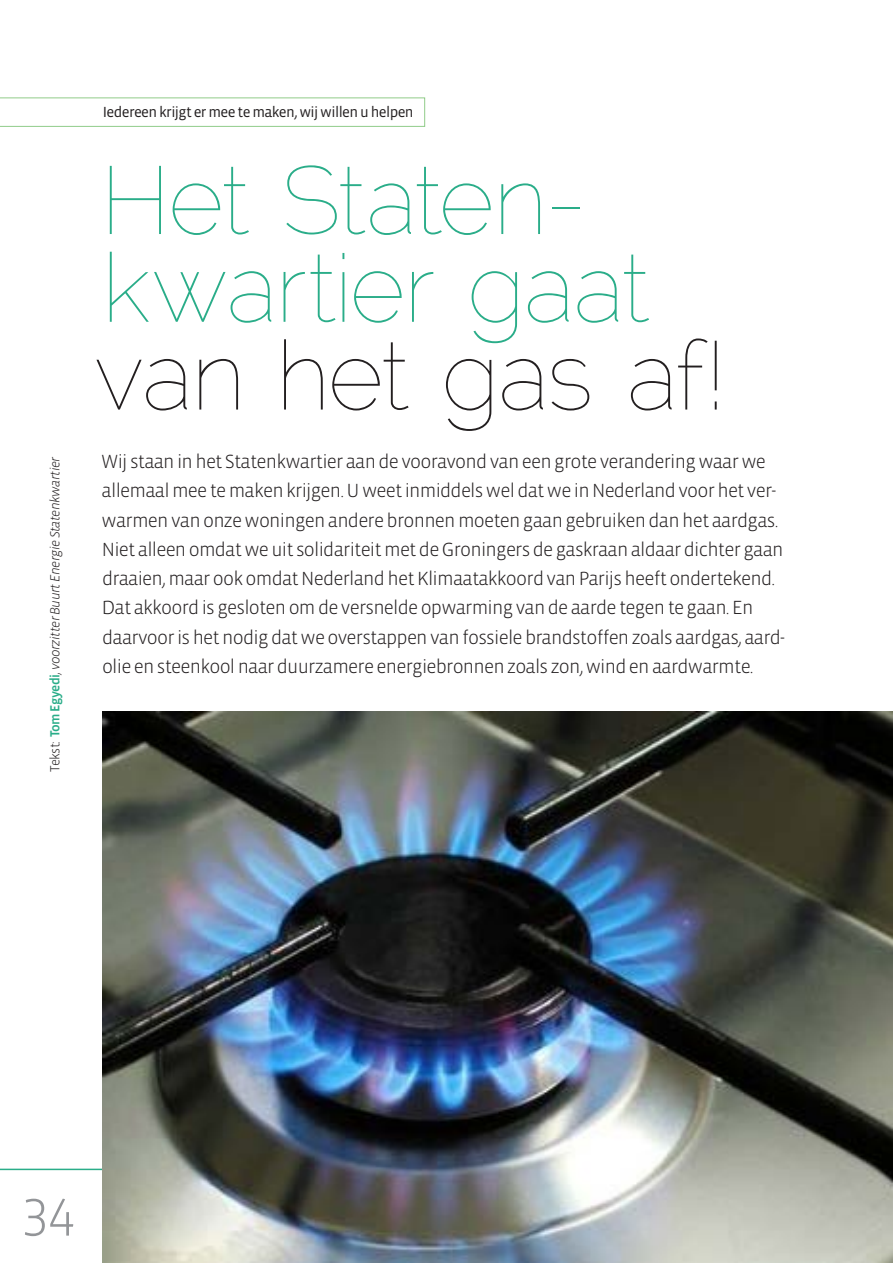
<style>
.page{position:relative;width:893px;height:1263px;background:#fff}
.page>*{position:absolute;margin:0;border:0;box-sizing:border-box;transform-origin:0 0}
.KOPPEN{font:100 96px/87.8px "Raleway";letter-spacing:-.02em;color:#2aad89}
.t1{font:300 54px "Vista Sans OT";color:#939598}
.INTRO{font:300 19.5px/29.2px "Vista Sans OT";letter-spacing:-.04em;color:#231f20}
.Voor-titel_in_een_bo{font:15px "Vista Sans OT";letter-spacing:-.04em;color:#231f20}
.t2{font:italic 300 13.5px "Vista Sans OT";letter-spacing:-.04em;color:#231f20}
.s1{font-style:normal}
.s2{font-weight:500;font-style:normal;color:#2aad89}
.s3{color:#231f20}
</style>
<div class="page">
<hr style="left:0;top:1169px;width:102px;height:1px;background:#2aad89">
<svg style="left:0;top:98px;width:425px;height:29px"></svg>
<img style="left:102px;top:712px;width:791px;height:551px">
<p class="t2" style="left:48px;top:772px;width:317px;rotate:-90deg"><span class="s1">Tekst:</span> <span class="s2">Tom Egyedi</span><span class="s1">,</span> voorzitter Buurt Energie Statenkwartier</p>
<p class="Voor-titel_in_een_bo" style="left:103px;top:104px;width:312px">Iedereen krijgt er mee te maken, wij willen u helpen</p>
<p class="KOPPEN" style="left:94px;top:157px;width:629px">Het Staten&shy;kwartier gaat <span class="s3">van het gas af!</span></p>
<p class="INTRO" style="left:101px;top:447px;width:685px">Wij staan in het Statenkwartier aan de vooravond van een grote verandering waar we allemaal mee te maken krijgen. U weet inmiddels wel dat we in Nederland voor het ver&shy;warmen van onze woningen andere bronnen moeten gaan gebruiken dan het aardgas.<br>Niet alleen omdat we uit solidariteit met de Groningers de gaskraan aldaar dichter gaan draaien, maar ook omdat Nederland het Klimaatakkoord van Parijs heeft ondertekend.<br>Dat akkoord is gesloten om de versnelde opwarming van de aarde tegen te gaan. En daarvoor is het nodig dat we overstappen van fossiele brandstoffen zoals aardgas, aard&shy;olie en steenkool naar duurzamere energiebronnen zoals zon, wind en aardwarmte.</p>
<h2 class="t1" style="left:22px;top:1183px;width:54px">34</h2>
</div>
